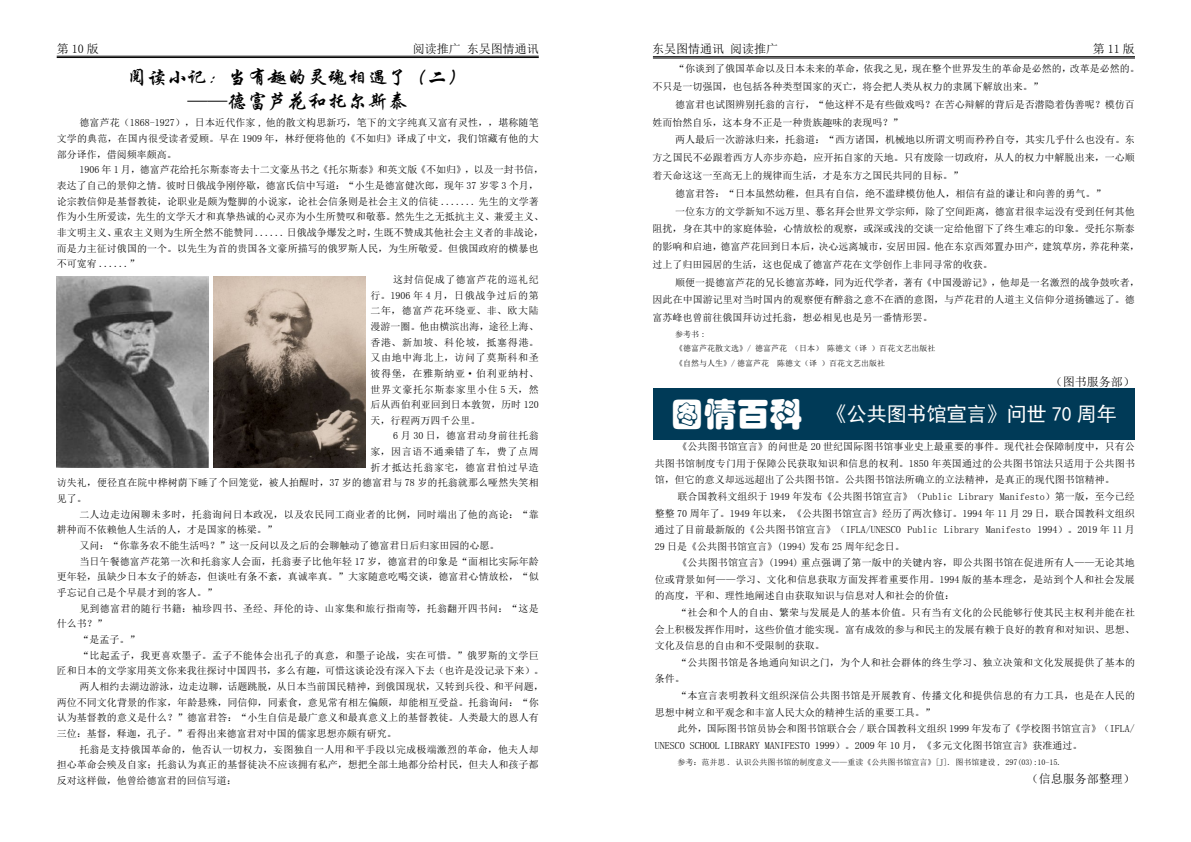
<style>
.page{position:relative;width:1191px;height:842px;background:#fff}
.page>*{position:absolute;margin:0;border:0;box-sizing:border-box;transform-origin:0 0}
.t1{font:20px/24px "ST Xingkai";color:#000;text-align:center}
.t2{font:20px "Sim Hei";color:#fff}
.t3{font:12px "Sim Sun";color:#000}
.t4{font:10px/16.6px "Sim Sun";color:#000;text-align:justify}
.t5{font:10px/16.6px "Sim Sun";letter-spacing:.02em;color:#000}
.t6{font:10px "Sim Sun";letter-spacing:.025em;color:#000}
.t7{font:10px "Sim Sun";letter-spacing:.065em;color:#000}
.t8{font:10px "Sim Sun";letter-spacing:.07em;color:#000}
.t9{font:10px "Sim Sun";letter-spacing:.06em;color:#000}
.t10{font:10px "Sim Sun";letter-spacing:.075em;color:#000}
.t11{font:10px "Sim Sun";letter-spacing:.03em;color:#000}
.t12{font:10px "Sim Sun";letter-spacing:.04em;color:#000}
.t13{font:8px/13.8px "Sim Sun";color:#000}
.s1{font-family:"ST Hupo";font-size:33px}
</style>
<div class="page">
<hr style="left:57px;top:56px;width:482px;height:1px;background:#000">
<hr style="left:57px;top:57px;width:482px;height:1px;background:#000">
<hr style="left:653px;top:56px;width:482px;height:1px;background:#000">
<hr style="left:653px;top:58px;width:482px;height:1px;background:#000">
<img style="left:57px;top:276px;width:151px;height:192px">
<img style="left:214px;top:276px;width:152px;height:192px">
<div style="left:653px;top:388px;width:481px;height:52px;background:#003a57"></div>
<p class="t3" style="left:57px;top:43px;width:43px">第10版</p>
<p class="t3" style="left:413px;top:43px;width:127px">阅读推广 东吴图情通讯</p>
<p class="t3" style="left:652px;top:43px;width:127px">东吴图情通讯 阅读推广</p>
<p class="t3" style="left:1093px;top:43px;width:43px">第11版</p>
<h1 class="t1" style="left:127px;top:65px;width:341px">阅读小记：当有趣的灵魂相遇了（二）——德富芦花和托尔斯泰</h1>
<p class="t4" style="left:652px;top:60px;width:489px;line-height:17.8px;text-indent:23px">“你谈到了俄国革命以及日本未来的革命，依我之见，现在整个世界发生的革命是必然的，改革是必然的。不只是一切强国，也包括各种类型国家的灭亡，将会把人类从权力的隶属下解放出来。”</p>
<p class="t4" style="left:652px;top:95px;width:484px;line-height:17.8px;text-indent:23px">德富君也试图辨别托翁的言行，“他这样不是有些做戏吗？在苦心辩解的背后是否潜隐着伪善呢？模仿百姓而怡然自乐，这本身不正是一种贵族趣味的表现吗？”</p>
<p class="t4" style="left:675px;top:132px;width:461px">两人最后一次游泳归来，托翁道：“西方诸国，机械地以所谓文明而矜矜自夸，其实几乎什么也没有。东</p>
<p class="t4" style="left:652px;top:149px;width:484px">方之国民不必跟着西方人亦步亦趋，应开拓自家的天地。只有废除一切政府，从人的权力中解脱出来，一心顺</p>
<p class="t4" style="left:652px;top:167px;width:311px">着天命这这一至高无上的规律而生活，才是东方之国民共同的目标。”</p>
<p class="t4" style="left:675px;top:185px;width:431px">德富君答：“日本虽然幼稚，但具有自信，绝不滥肆模仿他人，相信有益的谦让和向善的勇气。”</p>
<p class="t4" style="left:675px;top:203px;width:461px">一位东方的文学新知不远万里、慕名拜会世界文学宗师，除了空间距离，德富君很幸运没有受到任何其他</p>
<p class="t4" style="left:652px;top:220px;width:484px">阻扰，身在其中的家庭体验，心情放松的观察，或深或浅的交谈一定给他留下了终生难忘的印象。受托尔斯泰</p>
<p class="t4" style="left:652px;top:238px;width:489px">的影响和启迪，德富芦花回到日本后，决心远离城市，安居田园。他在东京西郊置办田产，建筑草房，养花种菜，</p>
<p class="t4" style="left:652px;top:256px;width:341px">过上了归田园居的生活，这也促成了德富芦花在文学创作上非同寻常的收获。</p>
<p class="t4" style="left:675px;top:274px;width:466px">顺便一提德富芦花的兄长德富苏峰，同为近代学者，著有《中国漫游记》，他却是一名激烈的战争鼓吹者，</p>
<p class="t4" style="left:652px;top:292px;width:484px">因此在中国游记里对当时国内的观察便有醉翁之意不在酒的意图，与芦花君的人道主义信仰分道扬镳远了。德</p>
<p class="t4" style="left:652px;top:309px;width:281px">富苏峰也曾前往俄国拜访过托翁，想必相见也是另一番情形罢。</p>
<p class="t13" style="left:675px;top:327px;width:261px">参考书 :<br>《德富芦花散文选》/ 德富芦花 （日本） 陈德文（译 ）百花文艺出版社</p>
<p class="t13" style="left:675px;top:356px;width:211px">《自然与人生》/ 德富芦花 陈德文（译 ）百花文艺出版社</p>
<p class="t3" style="left:1051px;top:376px;width:85px">（图书服务部）</p>
<p class="t4" style="left:57px;top:115px;width:483px;line-height:15.7px;text-indent:23px">德富芦花（1868-1927），日本近代作家 , 他的散文构思新巧，笔下的文字纯真又富有灵性，，堪称随笔文学的典范，在国内很受读者爱顾。早在 1909 年，林纾便将他的《不如归》译成了中文，我们馆藏有他的大部分译作，借阅频率颇高。</p>
<p class="t4" style="left:79px;top:161px;width:466px">1906 年 1 月，德富芦花给托尔斯泰寄去十二文豪丛书之《托尔斯泰》和英文版《不如归》，以及一封书信，</p>
<p class="t4" style="left:57px;top:177px;width:483px">表达了自己的景仰之情。彼时日俄战争刚停歇，德富氏信中写道：“小生是德富健次郎，现年 37 岁零 3 个月，</p>
<p class="t4" style="left:57px;top:193px;width:484px">论宗教信仰是基督教徒，论职业是颇为蹩脚的小说家，论社会信条则是社会主义的信徒 ....... 先生的文学著</p>
<p class="t4" style="left:57px;top:208px;width:488px">作为小生所爱读，先生的文学天才和真挚热诚的心灵亦为小生所赞叹和敬慕。然先生之无抵抗主义、兼爱主义、</p>
<p class="t4" style="left:57px;top:224px;width:488px">非文明主义、重农主义则为生所全然不能赞同 ...... 日俄战争爆发之时，生既不赞成其他社会主义者的非战论，</p>
<p class="t4" style="left:57px;top:240px;width:483px">而是力主征讨俄国的一个。以先生为首的贵国各文豪所描写的俄罗斯人民，为生所敬爱。但俄国政府的横暴也</p>
<p class="t4" style="left:57px;top:255px;width:84px">不可宽宥 ......”</p>
<p class="t12" style="left:393px;top:274px;width:147px">这封信促成了德富芦花的巡礼纪</p>
<p class="t7" style="left:370px;top:290px;width:170px">行。1906 年 4 月，日俄战争过后的第</p>
<p class="t8" style="left:370px;top:306px;width:170px">二年，德富芦花环绕亚、非、欧大陆</p>
<p class="t4" style="left:370px;top:318px;width:170px">漫游一圈。他由横滨出海，途径上海、</p>
<p class="t10" style="left:370px;top:337px;width:170px">香港、新加坡、科伦坡，抵塞得港。</p>
<p class="t9" style="left:370px;top:353px;width:170px">又由地中海北上，访问了莫斯科和圣</p>
<p class="t8" style="left:370px;top:368px;width:170px">彼得堡，在雅斯纳亚·伯利亚纳村、</p>
<p class="t7" style="left:370px;top:384px;width:170px">世界文豪托尔斯泰家里小住 5 天，然</p>
<p class="t4" style="left:370px;top:396px;width:170px">后从西伯利亚回到日本敦贺，历时 120</p>
<p class="t4" style="left:370px;top:412px;width:111px">天，行程两万四千公里。</p>
<p class="t11" style="left:393px;top:431px;width:147px">6 月 30 日，德富君动身前往托翁</p>
<p class="t7" style="left:370px;top:447px;width:170px">家，因言语不通乘错了车，费了点周</p>
<p class="t9" style="left:370px;top:462px;width:170px">折才抵达托翁家宅，德富君怕过早造</p>
<p class="t4" style="left:57px;top:475px;width:483px">访失礼，便径直在院中桦树荫下睡了个回笼觉，被人拍醒时，37 岁的德富君与 78 岁的托翁就那么哑然失笑相</p>
<p class="t4" style="left:57px;top:490px;width:32px">见了。</p>
<p class="t6" style="left:79px;top:509px;width:461px">二人边走边闲聊未多时，托翁询问日本政况，以及农民同工商业者的比例，同时端出了他的高论：“靠</p>
<p class="t4" style="left:57px;top:522px;width:221px">耕种而不依赖他人生活的人，才是国家的栋梁。”</p>
<p class="t4" style="left:79px;top:537px;width:422px">又问：“你靠务农不能生活吗？”这一反问以及之后的会聊触动了德富君日后归家田园的心愿。</p>
<p class="t4" style="left:79px;top:553px;width:461px">当日午餐德富芦花第一次和托翁家人会面，托翁妻子比他年轻 17 岁，德富君的印象是“面相比实际年龄</p>
<p class="t4" style="left:57px;top:569px;width:483px">更年轻，虽缺少日本女子的娇态，但谈吐有条不紊，真诚率真。”大家随意吃喝交谈，德富君心情放松，“似</p>
<p class="t4" style="left:57px;top:584px;width:162px">乎忘记自己是个早晨才到的客人。”</p>
<p class="t6" style="left:79px;top:603px;width:461px">见到德富君的随行书籍：袖珍四书、圣经、拜伦的诗、山家集和旅行指南等，托翁翻开四书问：“这是</p>
<p class="t4" style="left:57px;top:615px;width:52px">什么书？”</p>
<p class="t4" style="left:79px;top:631px;width:61px">“是孟子。”</p>
<p class="t6" style="left:79px;top:650px;width:461px">“比起孟子，我更喜欢墨子。孟子不能体会出孔子的真意，和墨子论战，实在可惜。”俄罗斯的文学巨</p>
<p class="t4" style="left:57px;top:662px;width:488px">匠和日本的文学家用英文你来我往探讨中国四书，多么有趣，可惜这谈论没有深入下去（也许是没记录下来）。</p>
<p class="t4" style="left:79px;top:678px;width:466px">两人相约去湖边游泳，边走边聊，话题跳脱，从日本当前国民精神，到俄国现状，又转到兵役、和平问题，</p>
<p class="t4" style="left:57px;top:694px;width:483px">两位不同文化背景的作家，年龄悬殊，同信仰，同素食，意见常有相左偏颇，却能相互受益。托翁询问：“你</p>
<p class="t4" style="left:57px;top:709px;width:483px">认为基督教的意义是什么？”德富君答：“小生自信是最广意义和最真意义上的基督教徒。人类最大的恩人有</p>
<p class="t4" style="left:57px;top:725px;width:341px">三位：基督，释迦，孔子。”看得出来德富君对中国的儒家思想亦颇有研究。</p>
<p class="t5" style="left:79px;top:741px;width:461px">托翁是支持俄国革命的，他否认一切权力，妄图独自一人用和平手段以完成极端激烈的革命，他夫人却</p>
<p class="t4" style="left:57px;top:756px;width:483px">担心革命会殃及自家；托翁认为真正的基督徒决不应该拥有私产，想把全部土地都分给村民，但夫人和孩子都</p>
<p class="t4" style="left:57px;top:772px;width:182px">反对这样做，他曾给德富君的回信写道：</p>
<h1 class="t2" style="left:670px;top:404px;width:448px"><span class="s1">图情百科</span> 《公共图书馆宣言》问世 70 周年</h1>
<p class="t4" style="left:654px;top:438px;width:482px;text-indent:23px">《公共图书馆宣言》的问世是 20 世纪国际图书馆事业史上最重要的事件。现代社会保障制度中，只有公共图书馆制度专门用于保障公民获取知识和信息的权利。1850 年英国通过的公共图书馆法只适用于公共图书馆，但它的意义却远远超出了公共图书馆。公共图书馆法所确立的立法精神，是真正的现代图书馆精神。</p>
<p class="t4" style="left:654px;top:488px;width:482px;text-indent:23px">联合国教科文组织于 1949 年发布《公共图书馆宣言》（Public Library Manifesto）第一版，至今已经整整 70 周年了。1949 年以来，《公共图书馆宣言》经历了两次修订。1994 年 11 月 29 日，联合国教科文组织通过了目前最新版的《公共图书馆宣言》（IFLA/UNESCO Public Library Manifesto 1994）。2019 年 11 月29 日是《公共图书馆宣言》(1994) 发布 25 周年纪念日。</p>
<p class="t4" style="left:654px;top:554px;width:482px;text-indent:23px">《公共图书馆宣言》(1994) 重点强调了第一版中的关键内容，即公共图书馆在促进所有人——无论其地位或背景如何——学习、文化和信息获取方面发挥着重要作用。1994 版的基本理念，是站到个人和社会发展的高度，平和、理性地阐述自由获取知识与信息对人和社会的价值：</p>
<p class="t4" style="left:654px;top:604px;width:482px;text-indent:23px">“社会和个人的自由、繁荣与发展是人的基本价值。只有当有文化的公民能够行使其民主权利并能在社会上积极发挥作用时，这些价值才能实现。富有成效的参与和民主的发展有赖于良好的教育和对知识、思想、文化及信息的自由和不受限制的获取。</p>
<p class="t5" style="left:654px;top:654px;width:482px;text-indent:23px">“公共图书馆是各地通向知识之门，为个人和社会群体的终生学习、独立决策和文化发展提供了基本的条件。</p>
<p class="t5" style="left:654px;top:687px;width:482px;text-indent:23px">“本宣言表明教科文组织深信公共图书馆是开展教育、传播文化和提供信息的有力工具，也是在人民的思想中树立和平观念和丰富人民大众的精神生活的重要工具。”</p>
<p class="t4" style="left:654px;top:720px;width:482px;text-indent:23px">此外，国际图书馆员协会和图书馆联合会 / 联合国教科文组织 1999 年发布了《学校图书馆宣言》（IFLA/<br>UNESCO SCHOOL LIBRARY MANIFESTO 1999）。2009 年 10 月，《多元文化图书馆宣言》获准通过。</p>
<p class="t13" style="left:677px;top:755px;width:386px">参考：范并思 . 认识公共图书馆的制度意义——重读《公共图书馆宣言》[J]. 图书馆建设 , 297(03):10-15.</p>
<p class="t3" style="left:1027px;top:772px;width:109px">（信息服务部整理）</p>
</div>
